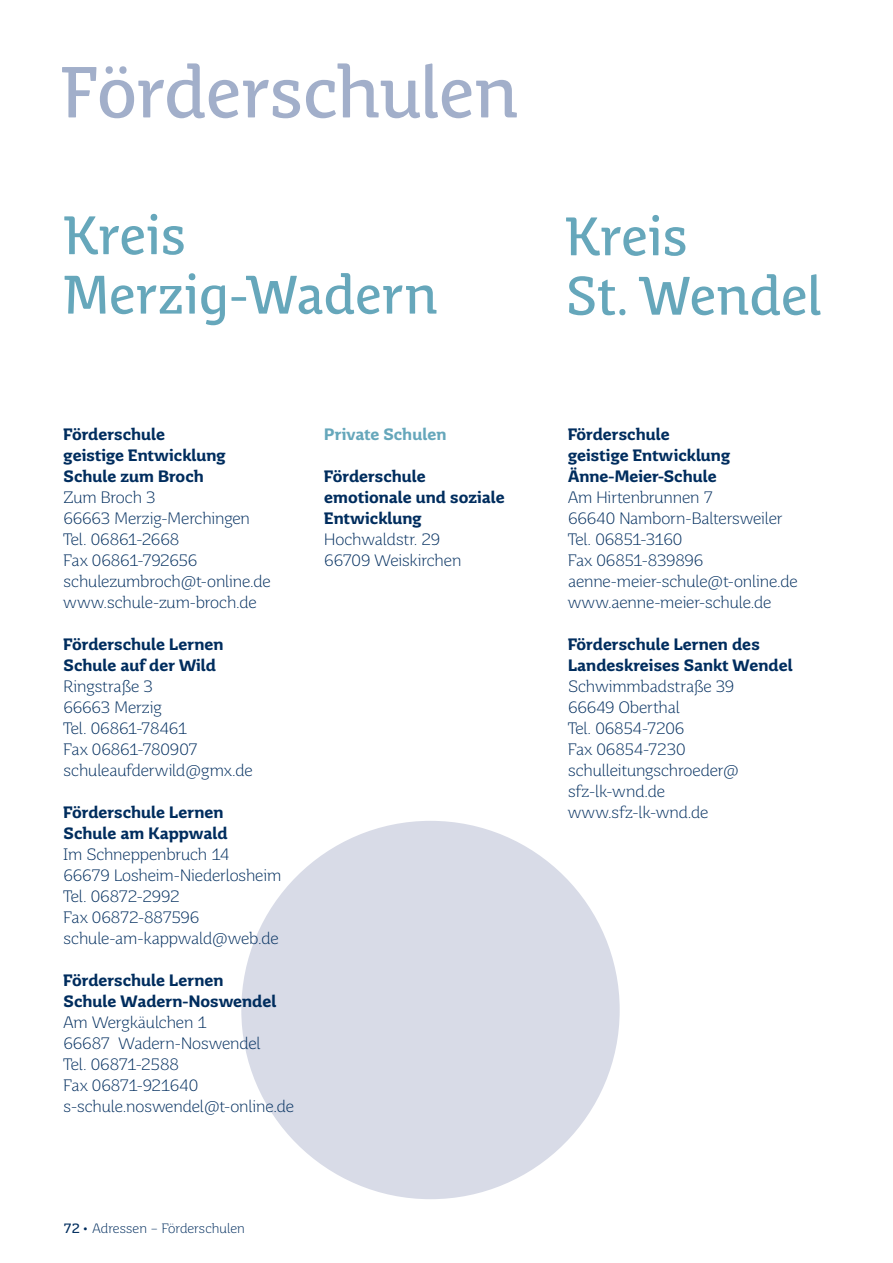
<style>
.page{position:relative;width:893px;height:1263px;background:#fff}
.page>*{position:absolute;margin:0;border:0;box-sizing:border-box;transform-origin:0 0}
.t1{font:72px "Saar Pro Headline";letter-spacing:-.02em;color:#a2afca}
.t2{font:54px/59.4px "Saar Pro Headline";letter-spacing:-.01em;color:#66a7bb}
.t3{font:300 16.5px/21px "Saar Pro";letter-spacing:-.01em;color:#002d5e}
.t4{font:700 16.5px/21px "Saar Pro";letter-spacing:.005em;color:#002d5e}
.t5{font:700 16.5px "Saar Pro";letter-spacing:.005em;color:#66a7bb}
.t6{font:300 13.5px "Saar Pro";color:#002d5e}
.s1{font-weight:400}
</style>
<div class="page">
<div style="left:241px;top:821px;width:379px;height:378px;background:#d8dbe7;border-radius:50%"></div>
<h1 class="t1" style="left:60px;top:49px;width:461px">Förderschulen</h1>
<h2 class="t2" style="left:64px;top:207px;width:376px">Kreis<br>Merzig-Wadern</h2>
<h2 class="t2" style="left:565px;top:208px;width:258px">Kreis<br>St. Wendel</h2>
<p class="t4" style="left:64px;top:424px;width:163px">Förderschule geistige Entwicklung<br>Schule zum Broch</p>
<p class="t3" style="left:64px;top:487px;width:209px">Zum Broch 3<br>66663 Merzig-Merchingen<br>Tel. 06861-2668<br>Fax 06861-792656 schulezumbroch@t-online.de www.schule-zum-broch.de</p>
<p class="t4" style="left:64px;top:634px;width:161px">Förderschule Lernen<br>Schule auf der Wild</p>
<p class="t3" style="left:64px;top:676px;width:191px">Ringstraße 3<br>66663 Merzig<br>Tel. 06861-78461<br>Fax 06861-780907 schuleaufderwild@gmx.de</p>
<p class="t4" style="left:64px;top:802px;width:166px">Förderschule Lernen<br>Schule am Kappwald</p>
<p class="t3" style="left:64px;top:844px;width:219px">Im Schneppenbruch 14<br>66679 Losheim-Niederlosheim<br>Tel. 06872-2992<br>Fax 06872-887596 schule-am-kappwald@web.de</p>
<p class="t4" style="left:64px;top:970px;width:214px">Förderschule Lernen<br>Schule Wadern-Noswendel</p>
<p class="t3" style="left:64px;top:1012px;width:232px">Am Wergkäulchen 1<br>66687 Wadern-Noswendel<br>Tel. 06871-2588<br>Fax 06871-921640 s-schule.noswendel@t-online.de</p>
<p class="t5" style="left:324px;top:424px;width:124px">Private Schulen</p>
<p class="t4" style="left:324px;top:466px;width:182px">Förderschule emotionale und soziale<br>Entwicklung</p>
<p class="t3" style="left:324px;top:529px;width:139px">Hochwaldstr. 29<br>66709 Weiskirchen</p>
<p class="t6" style="left:64px;top:1221px;width:182px"><span class="s1">72 •</span> Adressen – Förderschulen</p>
<p class="t4" style="left:568px;top:424px;width:163px">Förderschule geistige Entwicklung<br>Änne-Meier-Schule</p>
<p class="t3" style="left:568px;top:487px;width:231px">Am Hirtenbrunnen 7<br>66640 Namborn-Baltersweiler<br>Tel. 06851-3160<br>Fax 06851-839896 aenne-meier-schule@t-online.de www.aenne-meier-schule.de</p>
<p class="t4" style="left:568px;top:634px;width:226px">Förderschule Lernen des<br>Landeskreises Sankt Wendel</p>
<p class="t3" style="left:568px;top:676px;width:173px">Schwimmbadstraße 39<br>66649 Oberthal<br>Tel. 06854-7206<br>Fax 06854-7230 schulleitungschroeder@ sfz-lk-wnd.de www.sfz-lk-wnd.de</p>
</div>
